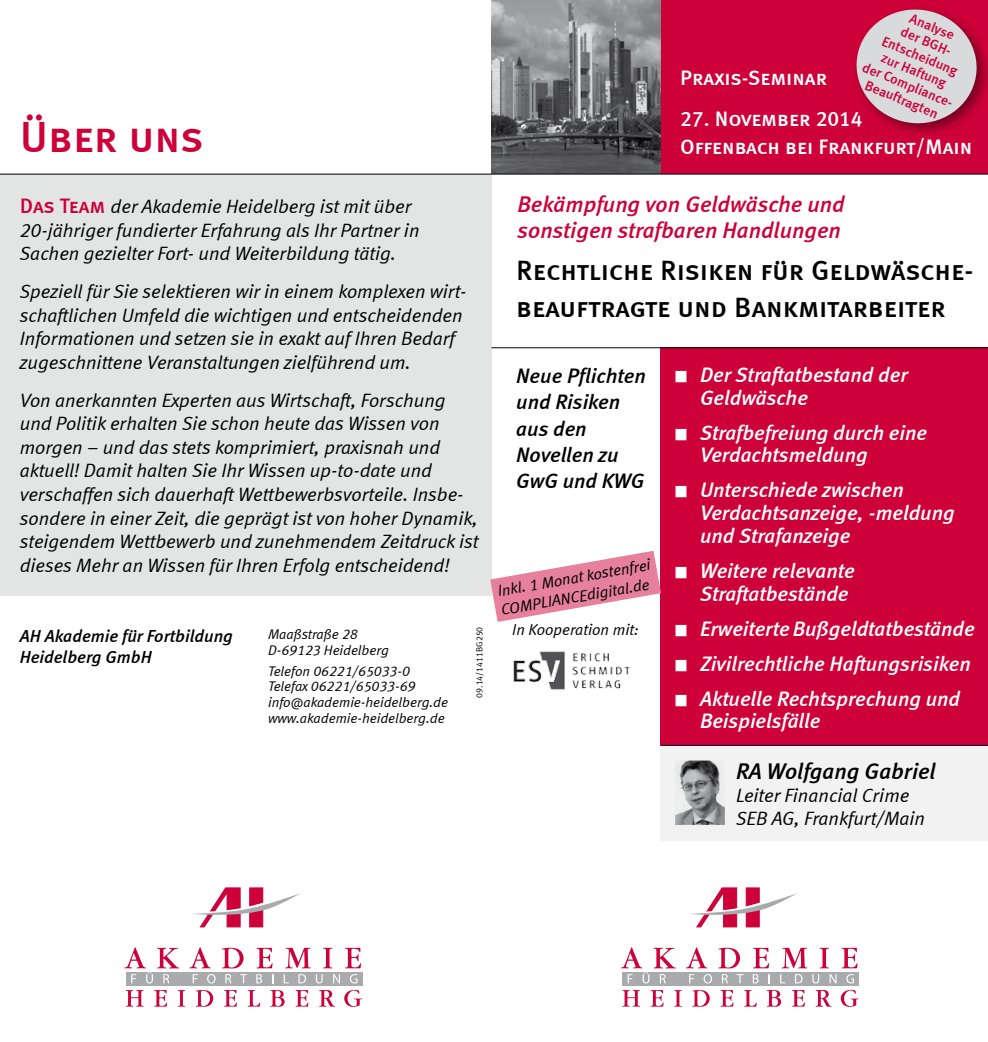
<style>
.page{position:relative;width:988px;height:1042px;background:#fff}
.page>*{position:absolute;margin:0;border:0;box-sizing:border-box;transform-origin:0 0}
.t1{font:43.75px "Meta Medium LF Caps";color:#cd0039}
.t2{font:28px/36.8px "Meta Medium LF Caps";color:#000}
.t3{font:italic 22.75px/26.2px "Meta Medium LF";color:#cd0039}
.t4{font:italic 22.75px "Meta Medium LF";color:#000}
.t5{font:italic 21px/22.8px "Meta Medium LF";color:#fff}
.t6{font:21px/27.1px "Meta Medium LF Caps";color:#fff}
.t7{font:italic 21px/26.2px "Meta Medium LF";color:#000}
.t8{font:italic 19.25px/23.6px "Meta Normal LF";color:#000}
.t9{font:italic 17.5px/21px "Meta Medium LF";color:#000}
.t10{font:italic 15.75px/19.2px "Meta Normal LF";color:#000}
.t11{font:italic 14px/15.8px "Meta Normal LF";color:#000}
.t12{font:14px/15.8px "Meta Medium LF";color:#cd0039;text-align:center}
.t13{font:8.75px "Meta Normal LF";color:#000}
.s1{font-family:"Meta Medium LF Caps";font-style:normal;font-size:21px;color:#cd0039}
</style>
<div class="page">
<div style="left:660px;top:0;width:327px;height:174px;background:#cd0039"></div>
<svg style="left:193px;top:888px;width:108px;height:39px"></svg>
<svg style="left:126px;top:990px;width:17px;height:16px"></svg>
<svg style="left:154px;top:990px;width:13px;height:16px"></svg>
<svg style="left:178px;top:990px;width:7px;height:16px"></svg>
<svg style="left:196px;top:990px;width:17px;height:16px"></svg>
<svg style="left:224px;top:990px;width:13px;height:16px"></svg>
<svg style="left:247px;top:990px;width:13px;height:16px"></svg>
<svg style="left:270px;top:990px;width:14px;height:16px"></svg>
<svg style="left:295px;top:990px;width:13px;height:16px"></svg>
<svg style="left:319px;top:990px;width:16px;height:16px"></svg>
<svg style="left:344px;top:990px;width:18px;height:17px"></svg>
<svg style="left:189px;top:947px;width:22px;height:21px"></svg>
<svg style="left:222px;top:948px;width:21px;height:20px"></svg>
<svg style="left:256px;top:948px;width:16px;height:20px"></svg>
<svg style="left:285px;top:948px;width:25px;height:20px"></svg>
<svg style="left:323px;top:948px;width:9px;height:20px"></svg>
<svg style="left:345px;top:948px;width:16px;height:20px"></svg>
<div style="left:126px;top:972px;width:236px;height:13px;background:#a9aaac"></div>
<svg style="left:124px;top:947px;width:55px;height:36px"></svg>
<svg style="left:193px;top:974px;width:4px;height:9px"></svg>
<svg style="left:207px;top:974px;width:8px;height:9px"></svg>
<svg style="left:225px;top:974px;width:6px;height:9px"></svg>
<svg style="left:240px;top:974px;width:7px;height:9px"></svg>
<svg style="left:256px;top:974px;width:6px;height:9px"></svg>
<svg style="left:283px;top:974px;width:6px;height:9px"></svg>
<svg style="left:298px;top:974px;width:8px;height:9px"></svg>
<svg style="left:316px;top:974px;width:6px;height:9px"></svg>
<svg style="left:333px;top:974px;width:7px;height:9px"></svg>
<svg style="left:350px;top:974px;width:7px;height:9px"></svg>
<svg style="left:689px;top:888px;width:108px;height:39px"></svg>
<svg style="left:622px;top:990px;width:17px;height:16px"></svg>
<svg style="left:650px;top:990px;width:13px;height:16px"></svg>
<svg style="left:674px;top:990px;width:7px;height:16px"></svg>
<svg style="left:692px;top:990px;width:17px;height:16px"></svg>
<svg style="left:720px;top:990px;width:13px;height:16px"></svg>
<svg style="left:744px;top:990px;width:12px;height:16px"></svg>
<svg style="left:766px;top:990px;width:14px;height:16px"></svg>
<svg style="left:792px;top:990px;width:12px;height:16px"></svg>
<svg style="left:815px;top:990px;width:16px;height:16px"></svg>
<svg style="left:840px;top:990px;width:18px;height:17px"></svg>
<svg style="left:686px;top:947px;width:21px;height:21px"></svg>
<svg style="left:718px;top:948px;width:21px;height:20px"></svg>
<svg style="left:753px;top:948px;width:15px;height:20px"></svg>
<svg style="left:781px;top:948px;width:25px;height:20px"></svg>
<svg style="left:819px;top:948px;width:9px;height:20px"></svg>
<svg style="left:841px;top:948px;width:16px;height:20px"></svg>
<div style="left:622px;top:972px;width:236px;height:13px;background:#a9aaac"></div>
<svg style="left:621px;top:947px;width:54px;height:36px"></svg>
<svg style="left:689px;top:974px;width:5px;height:9px"></svg>
<svg style="left:703px;top:974px;width:8px;height:9px"></svg>
<svg style="left:722px;top:974px;width:5px;height:9px"></svg>
<svg style="left:736px;top:974px;width:7px;height:9px"></svg>
<svg style="left:752px;top:974px;width:6px;height:9px"></svg>
<svg style="left:780px;top:974px;width:5px;height:9px"></svg>
<svg style="left:795px;top:974px;width:7px;height:9px"></svg>
<svg style="left:812px;top:974px;width:6px;height:9px"></svg>
<svg style="left:829px;top:974px;width:7px;height:9px"></svg>
<svg style="left:846px;top:974px;width:7px;height:9px"></svg>
<div style="left:660px;top:347px;width:327px;height:398px;background:#cd0039"></div>
<img style="left:491px;top:0;width:169px;height:174px">
<div style="left:660px;top:745px;width:327px;height:96px;background:#f2f2f3"></div>
<img style="left:675px;top:760px;width:49px;height:65px">
<div style="left:0;top:174px;width:491px;height:421px;background:#e3e4e4"></div>
<svg style="left:490px;top:551px;width:170px;height:71px"></svg>
<img style="left:513px;top:651px;width:118px;height:39px">
<hr style="left:660px;top:745px;width:327px;height:1px;background:#000">
<div style="left:851px;top:4px;width:136px;height:135px;background:#000;opacity:.44"></div>
<svg style="left:855px;top:8px;width:122px;height:117px"></svg>
<hr style="left:0;top:174px;width:987px;height:1px;background:#000">
<hr style="left:491px;top:347px;width:496px;height:1px;background:#000">
<h1 class="t1" style="left:20px;top:112px;width:185px">Über uns</h1>
<p class="t12" style="left:890px;top:1px;width:101px;rotate:23deg">Analyse<br>der BGH-<br>Entscheidung zur Haftung<br>der Compliance-<br>Beauftragten</p>
<p class="t6" style="left:680px;top:64px;width:148px">Praxis-Seminar</p>
<p class="t6" style="left:680px;top:105px;width:293px">27. November 2014<br>Offenbach bei Frankfurt/Main</p>
<p class="t8" style="left:20px;top:194px;width:401px"><span class="s1">Das Team</span> der Akademie Heidelberg ist mit über<br>20-jähriger fundierter Erfahrung als Ihr Partner in<br>Sachen gezielter Fort- und Weiterbildung tätig.</p>
<p class="t8" style="left:20px;top:279px;width:448px">Speziell für Sie selektieren wir in einem komplexen wirt&shy;schaftlichen Umfeld die wichtigen und entscheidenden Informationen und setzen sie in exakt auf Ihren Bedarf zugeschnittene Veranstaltungen zielführend um.</p>
<p class="t8" style="left:20px;top:388px;width:460px">Von anerkannten Experten aus Wirtschaft, Forschung und Politik erhalten Sie schon heute das Wissen von morgen – und das stets komprimiert, praxisnah und aktuell! Damit halten Sie Ihr Wissen up-to-date und verschaffen sich dauerhaft Wettbewerbsvorteile. Insbe&shy;sondere in einer Zeit, die geprägt ist von hoher Dynamik, steigendem Wettbewerb und zunehmendem Zeitdruck ist dieses Mehr an Wissen für Ihren Erfolg entscheidend!</p>
<p class="t9" style="left:20px;top:625px;width:214px">AH Akademie für Fortbildung<br>Heidelberg GmbH</p>
<p class="t11" style="left:268px;top:626px;width:122px">Maaßstraße 28<br>D-69123 Heidelberg</p>
<p class="t11" style="left:268px;top:663px;width:181px">Telefon 06221/65033-0<br>Telefax 06221/65033-69 info@akademie-heidelberg.de www.akademie-heidelberg.de</p>
<p class="t13" style="left:474px;top:697px;width:72px;rotate:-90deg">09.14/1411BG250</p>
<p class="t3" style="left:517px;top:190px;width:328px">Bekämpfung von Geldwäsche und sonstigen strafbaren Handlungen</p>
<h2 class="t2" style="left:516px;top:252px;width:458px">Rechtliche Risiken für Geldwäsche&shy;beauftragte und Bankmitarbeiter</h2>
<p class="t7" style="left:516px;top:362px;width:131px">Neue Pflichten und Risiken aus den<br>Novellen zu<br>GwG und KWG</p>
<p class="t10" style="left:496px;top:581px;width:156px;rotate:-10deg">Inkl. 1 Monat kostenfrei<br>COMPLIANCEdigital.de</p>
<p class="t10" style="left:512px;top:620px;width:128px">In Kooperation mit:</p>
<p class="t5" style="left:699px;top:363px;width:209px;text-indent:-25px">■ Der Straftatbestand der<br>Geldwäsche</p>
<p class="t5" style="left:699px;top:420px;width:228px;text-indent:-25px">■ Strafbefreiung durch eine<br>Verdachtsmeldung</p>
<p class="t5" style="left:699px;top:478px;width:256px;text-indent:-25px">■ Unterschiede zwischen<br>Verdachtsanzeige, -meldung und Strafanzeige</p>
<p class="t5" style="left:675px;top:559px;width:181px;text-align:right">■ Weitere relevante<br>Straftatbestände</p>
<p class="t5" style="left:675px;top:616px;width:301px">■ Erweiterte Bußgeldtatbestände</p>
<p class="t5" style="left:675px;top:651px;width:297px">■ Zivilrechtliche Haftungsrisiken</p>
<p class="t5" style="left:699px;top:686px;width:261px;text-indent:-25px">■ Aktuelle Rechtsprechung und<br>Beispielsfälle</p>
<p class="t4" style="left:735px;top:758px;width:201px">RA Wolfgang Gabriel</p>
<p class="t8" style="left:735px;top:783px;width:190px;line-height:22.8px">Leiter Financial Crime<br>SEB AG, Frankfurt/Main</p>
</div>
